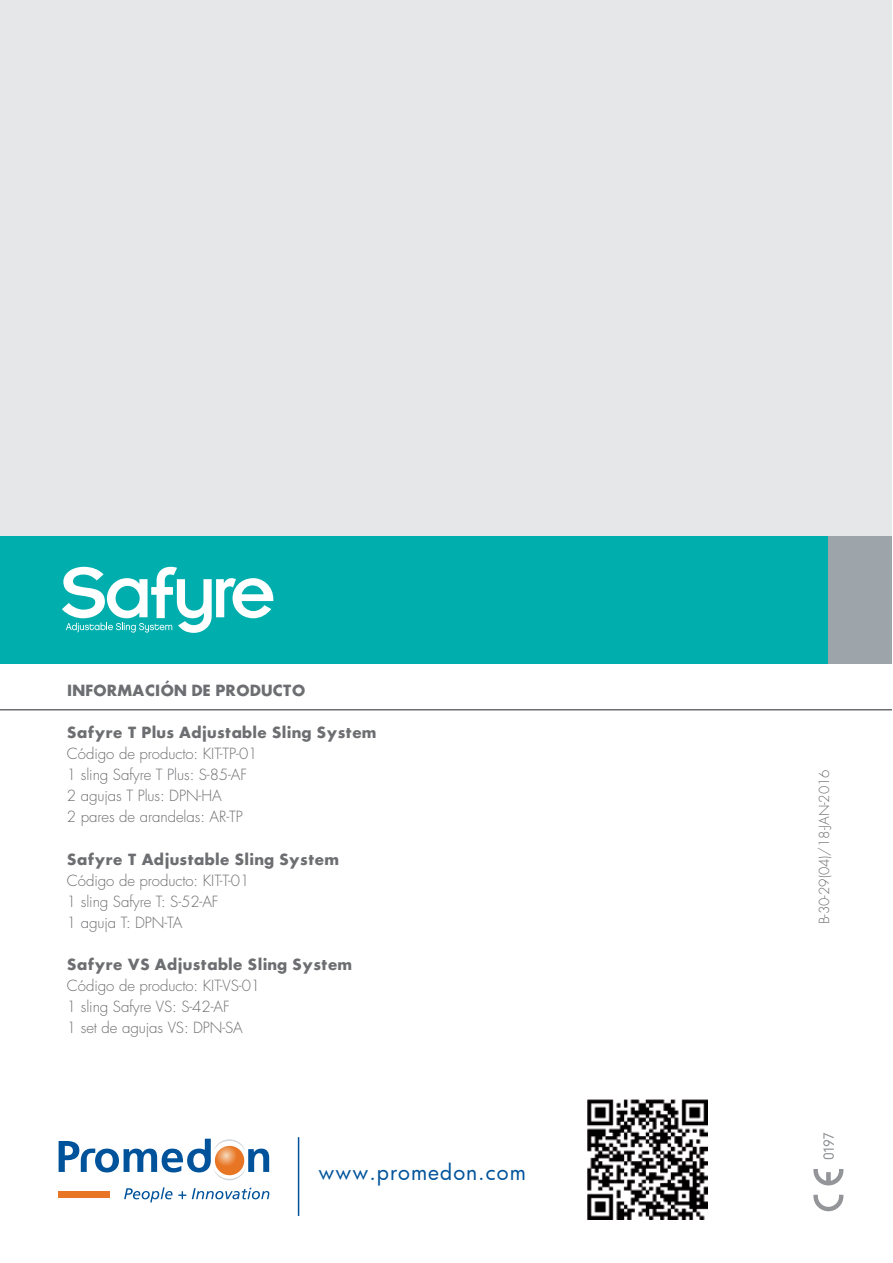
<style>
.page{position:relative;width:893px;height:1263px;background:#fff}
.page>*{position:absolute;margin:0;border:0;box-sizing:border-box;transform-origin:0 0}
.t1{font:21px "Futura";letter-spacing:.05em;color:#00539b}
.t2{font:300 15px/21px "Futura";letter-spacing:-.005em;color:#6d6e71}
.t3{font:700 15px "Futura";letter-spacing:-.005em;color:#6d6e71}
.t4{font:300 13.5px "Futura";letter-spacing:-.005em;color:#6d6e71}
</style>
<div class="page">
<div style="left:0;top:0;width:892px;height:559px;background:#e6e7e8"></div>
<div style="left:0;top:536px;width:892px;height:128px;background:#00afad"></div>
<hr style="left:0;top:709px;width:892px;height:1px;background:#6d6e71">
<div style="left:828px;top:536px;width:64px;height:128px;background:#9da5ab"></div>
<svg style="left:62px;top:567px;width:211px;height:66px"></svg>
<svg style="left:813px;top:1195px;width:30px;height:16px"></svg>
<svg style="left:813px;top:1169px;width:30px;height:16px"></svg>
<svg style="left:823px;top:1133px;width:11px;height:26px"></svg>
<hr style="left:298px;top:1137px;width:1px;height:79px;background:#00539b">
<svg style="left:59px;top:1138px;width:210px;height:64px"></svg>
<div style="left:58px;top:1192px;width:52px;height:6px;background:#e87524"></div>
<img style="left:588px;top:1100px;width:119px;height:119px">
<p class="t3" style="left:67px;top:680px;width:240px">INFORMACIÓN DE PRODUCTO</p>
<p class="t3" style="left:67px;top:722px;width:311px">Safyre T Plus Adjustable Sling System</p>
<p class="t2" style="left:67px;top:744px;width:192px">Código de producto: KIT-TP-01<br>1 sling Safyre T Plus: S-85-AF<br>2 agujas T Plus: DPN-HA<br>2 pares de arandelas: AR-TP</p>
<p class="t3" style="left:67px;top:848px;width:273px">Safyre T Adjustable Sling System</p>
<p class="t2" style="left:67px;top:870px;width:184px">Código de producto: KIT-T-01<br>1 sling Safyre T: S-52-AF<br>1 aguja T: DPN-TA</p>
<p class="t3" style="left:67px;top:953px;width:287px">Safyre VS Adjustable Sling System</p>
<p class="t2" style="left:67px;top:975px;width:195px">Código de producto: KIT-VS-01<br>1 sling Safyre VS: S-42-AF<br>1 set de agujas VS: DPN-SA</p>
<h1 class="t1" style="left:318px;top:1158px;width:209px">www.promedon.com</h1>
<p class="t4" style="left:816px;top:924px;width:156px;rotate:-90deg">B-30-29(04)/18-JAN-2016</p>
</div>
